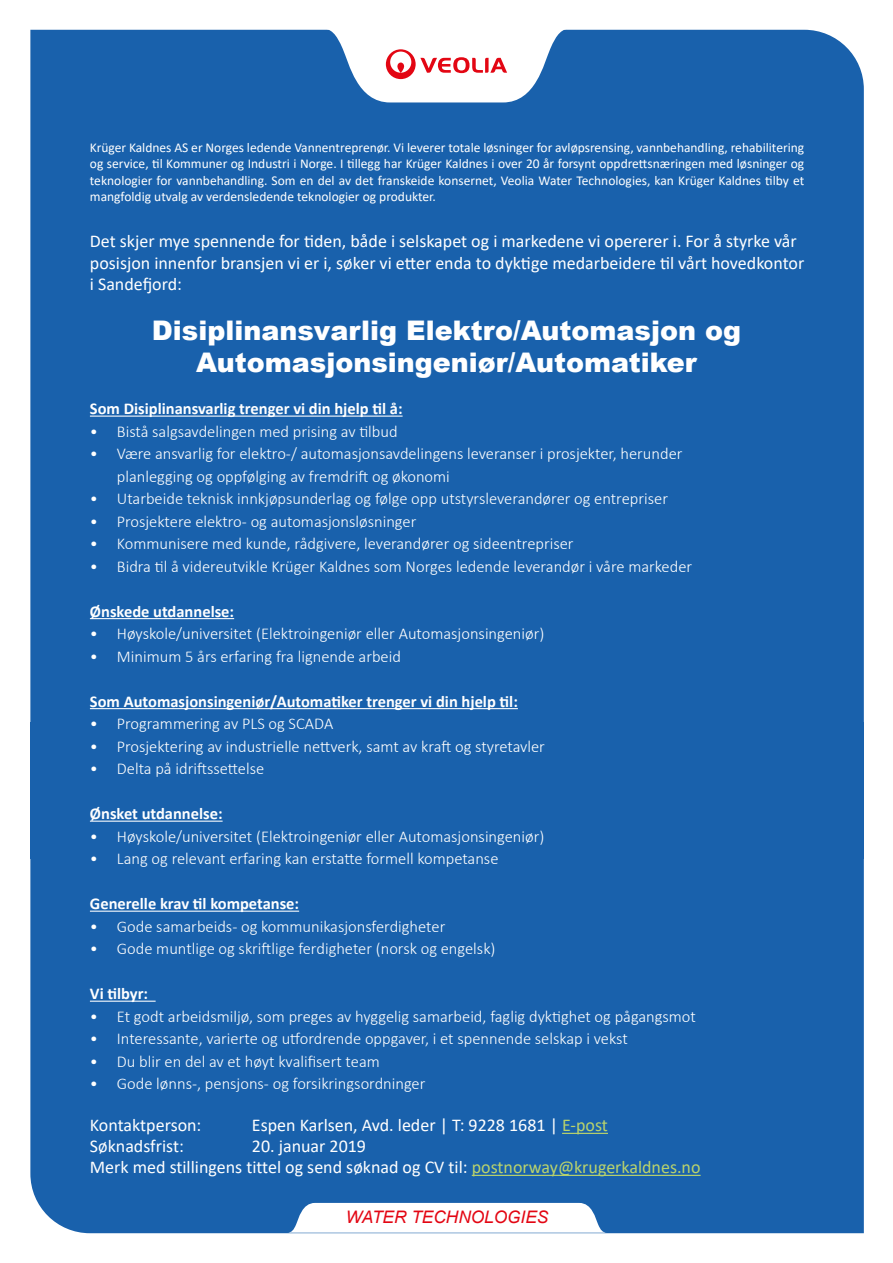
<style>
.page{position:relative;width:893px;height:1263px;background:#fff}
.page>*{position:absolute;margin:0;border:0;box-sizing:border-box;transform-origin:0 0}
.t1{font:900 27px/31.5px "Arial";color:#fff;text-align:center}
.t2{font:18px/21.6px "Calibri";color:#fff}
.t3{font:italic 17.25px "Arial";color:#e30613}
.t4{font:300 16.5px/22.5px "Calibri";color:#fff}
.t5{font:700 16.5px "Calibri";color:#fff}
.t6{font:13.5px/16.2px "Calibri";color:#fff;text-align:justify}
.s1{color:#b9d36c}
</style>
<div class="page">
<div style="left:30px;top:723px;width:834px;height:136px;background:#1961ac"></div>
<div style="left:30px;top:859px;width:834px;height:374px;background:#1961ac"></div>
<div style="left:30px;top:30px;width:834px;height:693px;background:#1961ac"></div>
<svg style="left:320px;top:29px;width:253px;height:73px"></svg>
<svg style="left:287px;top:1203px;width:320px;height:30px"></svg>
<hr style="left:90px;top:416px;width:313px;height:1px;background:#fff">
<hr style="left:90px;top:618px;width:144px;height:1px;background:#fff">
<hr style="left:90px;top:708px;width:428px;height:1px;background:#fff">
<hr style="left:90px;top:821px;width:133px;height:1px;background:#fff">
<hr style="left:90px;top:911px;width:209px;height:1px;background:#fff">
<hr style="left:90px;top:1001px;width:66px;height:1px;background:#fff">
<hr style="left:562px;top:1133px;width:46px;height:1px;background:#b9d36c">
<hr style="left:472px;top:1175px;width:229px;height:1px;background:#b9d36c">
<p class="t6" style="left:90px;top:139px;width:716px">Krüger Kaldnes AS er Norges ledende Vannentreprenør. Vi leverer totale løsninger for avløpsrensing, vannbehandling, rehabilitering og service, til Kommuner og Industri i Norge. I tillegg har Krüger Kaldnes i over 20 år forsynt oppdrettsnæringen med løsninger og teknologier for vannbehandling. Som en del av det franskeide konsernet, Veolia Water Technologies, kan Krüger Kaldnes tilby et mangfoldig utvalg av verdensledende teknologier og produkter.</p>
<p class="t2" style="left:90px;top:230px;width:716px">Det skjer mye spennende for tiden, både i selskapet og i markedene vi opererer i. For å styrke vår posisjon innenfor bransjen vi er i, søker vi etter enda to dyktige medarbeidere til vårt hovedkontor i Sandefjord:</p>
<h1 class="t1" style="left:152px;top:314px;width:591px">Disiplinansvarlig Elektro/Automasjon og<br>Automasjonsingeniør/Automatiker</h1>
<p class="t5" style="left:90px;top:397px;width:314px">Som Disiplinansvarlig trenger vi din hjelp til å:</p>
<p class="t4" style="left:90px;top:420px;width:309px">• Bistå salgsavdelingen med prising av tilbud</p>
<p class="t4" style="left:117px;top:442px;width:567px;text-indent:-27px">• Være ansvarlig for elektro-/ automasjonsavdelingens leveranser i prosjekter, herunder planlegging og oppfølging av fremdrift og økonomi</p>
<p class="t4" style="left:90px;top:487px;width:580px">• Utarbeide teknisk innkjøpsunderlag og følge opp utstyrsleverandører og entrepriser</p>
<p class="t4" style="left:90px;top:510px;width:328px">• Prosjektere elektro- og automasjonsløsninger</p>
<p class="t4" style="left:90px;top:532px;width:485px">• Kommunisere med kunde, rådgivere, leverandører og sideentrepriser</p>
<p class="t4" style="left:90px;top:555px;width:604px">• Bidra til å videreutvikle Krüger Kaldnes som Norges ledende leverandør i våre markeder</p>
<p class="t5" style="left:90px;top:600px;width:146px">Ønskede utdannelse:</p>
<p class="t4" style="left:90px;top:622px;width:456px">• Høyskole/universitet (Elektroingeniør eller Automasjonsingeniør)</p>
<p class="t4" style="left:90px;top:645px;width:313px">• Minimum 5 års erfaring fra lignende arbeid</p>
<p class="t5" style="left:90px;top:690px;width:429px">Som Automasjonsingeniør/Automatiker trenger vi din hjelp til:</p>
<p class="t4" style="left:90px;top:712px;width:245px">• Programmering av PLS og SCADA</p>
<p class="t4" style="left:90px;top:735px;width:457px">• Prosjektering av industrielle nettverk, samt av kraft og styretavler</p>
<p class="t4" style="left:90px;top:757px;width:176px">• Delta på idriftssettelse</p>
<p class="t5" style="left:90px;top:802px;width:134px">Ønsket utdannelse:</p>
<p class="t4" style="left:90px;top:825px;width:456px">• Høyskole/universitet (Elektroingeniør eller Automasjonsingeniør)</p>
<p class="t4" style="left:90px;top:847px;width:410px">• Lang og relevant erfaring kan erstatte formell kompetanse</p>
<p class="t5" style="left:90px;top:892px;width:211px">Generelle krav til kompetanse:</p>
<p class="t4" style="left:90px;top:915px;width:357px">• Gode samarbeids- og kommunikasjonsferdigheter</p>
<p class="t4" style="left:90px;top:937px;width:407px">• Gode muntlige og skriftlige ferdigheter (norsk og engelsk)</p>
<p class="t5" style="left:90px;top:982px;width:60px">Vi tilbyr:</p>
<p class="t4" style="left:90px;top:1005px;width:608px">• Et godt arbeidsmiljø, som preges av hyggelig samarbeid, faglig dyktighet og pågangsmot</p>
<p class="t4" style="left:90px;top:1027px;width:539px">• Interessante, varierte og utfordrende oppgaver, i et spennende selskap i vekst</p>
<p class="t4" style="left:90px;top:1050px;width:291px">• Du blir en del av et høyt kvalifisert team</p>
<p class="t4" style="left:90px;top:1072px;width:337px">• Gode lønns-, pensjons- og forsikringsordninger</p>
<p class="t2" style="left:90px;top:1114px;width:113px">Kontaktperson:</p>
<p class="t2" style="left:252px;top:1114px;width:358px">Espen Karlsen, Avd. leder | T: 9228 1681 | <span class="s1">E-post</span></p>
<p class="t2" style="left:90px;top:1135px;width:95px">Søknadsfrist:</p>
<p class="t2" style="left:90px;top:1135px;width:612px;line-height:21px;text-indent:162px">20. januar 2019<br>Merk med stillingens tittel og send søknad og CV til: <span class="s1">postnorway@krugerkaldnes.no</span></p>
<p class="t3" style="left:346px;top:1205px;width:204px">WATER TECHNOLOGIES</p>
</div>
